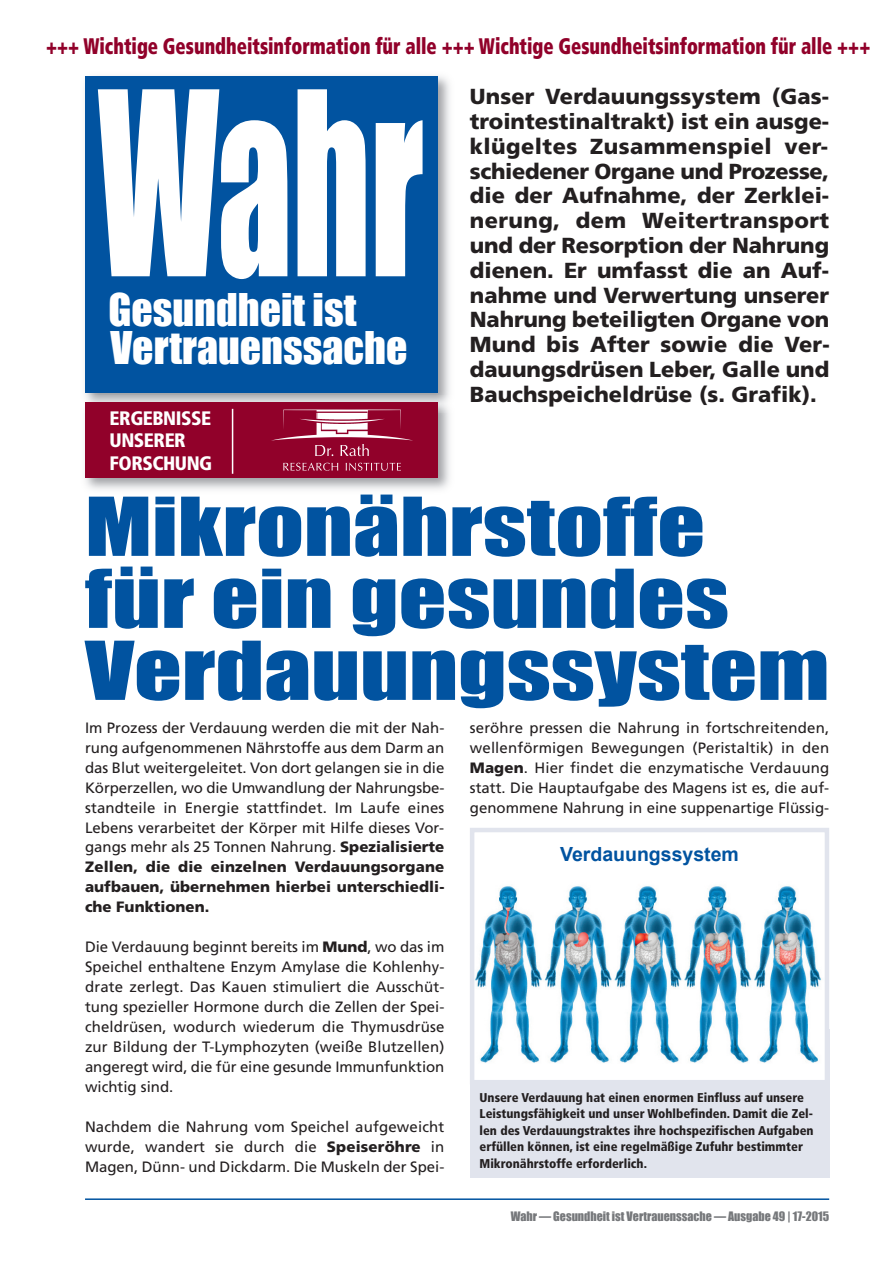
<style>
.page{position:relative;width:893px;height:1263px;background:#fff}
.page>*{position:absolute;margin:0;border:0;box-sizing:border-box;transform-origin:0 0}
.t1{font:236.55px "Impact";color:#fff;scale:.63 1}
.t2{font:74.85px/72px "Impact";color:#0153a0;scale:1.25 1}
.t3{font:41.4px/38.4px "Impact";color:#fff}
.t4{font:900 condensed 22.5px "Frutiger LT";color:#91012a;scale:.82 1}
.t5{font:900 21.75px/24.8px "Frutiger LT";color:#231f20;text-align:justify}
.t6{font:900 condensed 19.5px/22.5px "Frutiger LT";letter-spacing:-.025em;color:#fff}
.t7{font:700 19.5px "Arial";color:#0153a0}
.t8{font:15px/20px "Frutiger LT";color:#231f20;text-align:justify}
.t9{font:900 condensed 12.75px/16.5px "Frutiger LT";color:#231f20}
.t10{font:12px "Impact";color:#76787b}
.s1{font-weight:900}
</style>
<div class="page">
<img style="left:85px;top:76px;width:365px;height:414px">
<div style="left:85px;top:77px;width:353px;height:316px;background:#0153a0"></div>
<div style="left:85px;top:402px;width:353px;height:76px;background:#91012a"></div>
<svg style="left:283px;top:463px;width:55px;height:8px"></svg>
<svg style="left:346px;top:463px;width:55px;height:8px"></svg>
<svg style="left:271px;top:409px;width:142px;height:47px"></svg>
<img style="left:317px;top:413px;width:50px;height:6px">
<img style="left:322px;top:423px;width:46px;height:10px">
<hr style="left:232px;top:409px;width:1px;height:65px;background:#fff">
<div style="left:470px;top:1029px;width:359px;height:148px;background:#e1e4ed"></div>
<img style="left:475px;top:886px;width:349px;height:193px">
<div style="left:470px;top:828px;width:359px;height:256px;border:4px solid #e1e4ed"></div>
<hr style="left:85px;top:1198px;width:744px;height:2px;background:#0153a0">
<h3 class="t4" style="left:46px;top:37px;width:1007px">+++ Wichtige Gesundheitsinformation für alle +++ Wichtige Gesundheitsinformation für alle +++</h3>
<h1 class="t1" style="left:98px;top:38px;width:519px">Wahr</h1>
<h3 class="t3" style="left:108px;top:290px;width:301px">Gesundheit ist<br>Vertrauenssache</h3>
<h3 class="t6" style="left:110px;top:408px;width:104px">ERGEBNISSE<br>UNSERER<br>FORSCHUNG</h3>
<p class="t5" style="left:470px;top:86px;width:361px">Unser Verdauungssystem (Gas&shy;trointestinaltrakt) ist ein ausge&shy;klügeltes Zusammenspiel ver&shy;schiedener Organe und Prozesse, die der Aufnahme, der Zerklei&shy;nerung, dem Weitertransport und der Resorption der Nahrung dienen. Er umfasst die an Auf&shy;nahme und Verwertung unserer Nahrung beteiligten Organe von Mund bis After sowie die Ver&shy;dauungsdrüsen Leber, Galle und Bauchspeicheldrüse (s. Grafik).</p>
<h2 class="t2" style="left:85px;top:490px;width:597px">Mikronährstoffe für ein gesundes<br>Verdauungssystem</h2>
<p class="t8" style="left:85px;top:719px;width:361px">Im Prozess der Verdauung werden die mit der Nah&shy;rung aufgenommenen Nährstoffe aus dem Darm an das Blut weitergeleitet. Von dort gelangen sie in die Körperzellen, wo die Umwandlung der Nahrungsbe&shy;standteile in Energie stattfindet. Im Laufe eines Lebens verarbeitet der Körper mit Hilfe dieses Vor&shy;gangs mehr als 25 Tonnen Nahrung. <span class="s1">Spezialisierte Zellen, die die einzelnen Verdauungsorgane aufbauen, übernehmen hierbei unterschiedli&shy;che Funktionen.</span></p>
<p class="t8" style="left:85px;top:938px;width:361px">Die Verdauung beginnt bereits im <span class="s1">Mund</span>, wo das im Speichel enthaltene Enzym Amylase die Kohlenhy&shy;drate zerlegt. Das Kauen stimuliert die Ausschüt&shy;tung spezieller Hormone durch die Zellen der Spei&shy;cheldrüsen, wodurch wiederum die Thymusdrüse zur Bildung der T-Lymphozyten (weiße Blutzellen) angeregt wird, die für eine gesunde Immunfunktion wichtig sind.</p>
<p class="t8" style="left:85px;top:1118px;width:361px">Nachdem die Nahrung vom Speichel aufgeweicht wurde, wandert sie durch die <span class="s1">Speiseröhre</span> in Magen, Dünn- und Dickdarm. Die Muskeln der Spei-</p>
<p class="t8" style="left:470px;top:719px;width:361px">seröhre pressen die Nahrung in fortschreitenden, wellenförmigen Bewegungen (Peristaltik) in den <span class="s1">Magen</span>. Hier findet die enzymatische Verdauung statt. Die Hauptaufgabe des Magens ist es, die auf&shy;genommene Nahrung in eine suppenartige Flüssig-</p>
<h3 class="t7" style="left:560px;top:843px;width:180px">Verdauungssystem</h3>
<p class="t9" style="left:480px;top:1090px;width:336px">Unsere Verdauung hat einen enormen Einfluss auf unsere Leistungsfähigkeit und unser Wohlbefinden. Damit die Zel&shy;len des Verdauungstraktes ihre hochspezifischen Aufgaben erfüllen können, ist eine regelmäßige Zufuhr bestimmter Mikronährstoffe erforderlich.</p>
<p class="t10" style="left:511px;top:1209px;width:320px">Wahr — Gesundheit ist Vertrauenssache — Ausgabe 49 | 17-2015</p>
</div>
